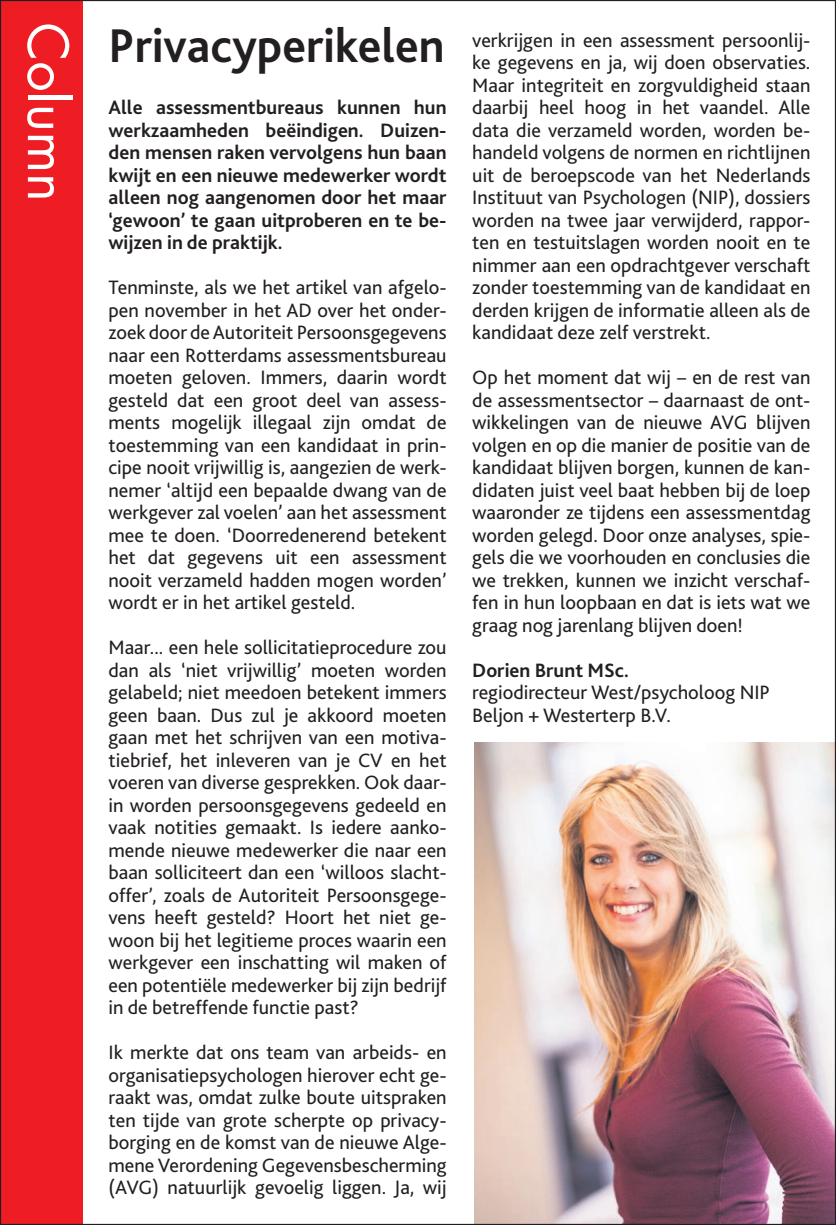
<style>
.page{position:relative;width:836px;height:1225px;background:#fff}
.page>*{position:absolute;margin:0;border:0;box-sizing:border-box;transform-origin:0 0}
.t1{font:54px "Futura";color:#fff}
.t2{font:700 49.5px "Bliss 2";color:#231f20}
.t3{font:20.25px/22.5px "Bliss 2";color:#231f20;text-align:justify}
.t4{font:700 20.25px/22.5px "Bliss 2";color:#231f20;text-align:justify}
</style>
<div class="page">
<img style="left:475px;top:743px;width:359px;height:480px">
<div style="left:0;top:0;width:83px;height:1225px;background:#ee1d23"></div>
<h1 class="t1" style="left:85px;top:23px;width:180px;rotate:90deg">Column</h1>
<h2 class="t2" style="left:108px;top:15px;width:337px">Privacyperikelen</h2>
<p class="t4" style="left:108px;top:96px;width:340px">Alle assessmentbureaus kunnen hun werkzaamheden beëindigen. Duizen&shy;den mensen raken vervolgens hun baan kwijt en een nieuwe medewerker wordt alleen nog aangenomen door het maar ‘gewoon’ te gaan uitproberen en te be&shy;wijzen in de praktijk.</p>
<p class="t3" style="left:108px;top:276px;width:340px">Tenminste, als we het artikel van afgelo&shy;pen november in het AD over het onder&shy;zoek door de Autoriteit Persoonsgegevens naar een Rotterdams assessmentsbureau moeten geloven. Immers, daarin wordt gesteld dat een groot deel van assess&shy;ments mogelijk illegaal zijn omdat de toestemming van een kandidaat in prin&shy;cipe nooit vrijwillig is, aangezien de werk&shy;nemer ‘altijd een bepaalde dwang van de werkgever zal voelen’ aan het assessment mee te doen. ‘Doorredenerend betekent het dat gegevens uit een assessment nooit verzameld hadden mogen worden’ wordt er in het artikel gesteld.</p>
<p class="t3" style="left:108px;top:636px;width:340px">Maar... een hele sollicitatieprocedure zou dan als ‘niet vrijwillig’ moeten worden gelabeld; niet meedoen betekent immers geen baan. Dus zul je akkoord moeten gaan met het schrijven van een motiva&shy;tiebrief, het inleveren van je CV en het voeren van diverse gesprekken. Ook daar&shy;in worden persoonsgegevens gedeeld en vaak notities gemaakt. Is iedere aanko&shy;mende nieuwe medewerker die naar een baan solliciteert dan een ‘willoos slacht&shy;offer’, zoals de Autoriteit Persoonsgege&shy;vens heeft gesteld? Hoort het niet ge&shy;woon bij het legitieme proces waarin een werkgever een inschatting wil maken of een potentiële medewerker bij zijn bedrijf in de betreffende functie past?</p>
<p class="t3" style="left:108px;top:1041px;width:340px">Ik merkte dat ons team van arbeids- en organisatiepsychologen hierover echt ge&shy;raakt was, omdat zulke boute uitspraken ten tijde van grote scherpte op privacy&shy;borging en de komst van de nieuwe Alge&shy;mene Verordening Gegevensbescherming (AVG) natuurlijk gevoelig liggen. Ja, wij</p>
<p class="t3" style="left:472px;top:28px;width:340px">verkrijgen in een assessment persoonlij&shy;ke gegevens en ja, wij doen observaties.<br>Maar integriteit en zorgvuldigheid staan daarbij heel hoog in het vaandel. Alle data die verzameld worden, worden be&shy;handeld volgens de normen en richtlijnen uit de beroepscode van het Nederlands Instituut van Psychologen (NIP), dossiers worden na twee jaar verwijderd, rappor&shy;ten en testuitslagen worden nooit en te nimmer aan een opdrachtgever verschaft zonder toestemming van de kandidaat en derden krijgen de informatie alleen als de kandidaat deze zelf verstrekt.</p>
<p class="t3" style="left:472px;top:365px;width:340px">Op het moment dat wij – en de rest van de assessmentsector – daarnaast de ont&shy;wikkelingen van de nieuwe AVG blijven volgen en op die manier de positie van de kandidaat blijven borgen, kunnen de kan&shy;didaten juist veel baat hebben bij de loep waaronder ze tijdens een assessmentdag worden gelegd. Door onze analyses, spie&shy;gels die we voorhouden en conclusies die we trekken, kunnen we inzicht verschaf&shy;fen in hun loopbaan en dat is iets wat we graag nog jarenlang blijven doen!</p>
<p class="t4" style="left:472px;top:658px;width:158px">Dorien Brunt MSc.</p>
<p class="t3" style="left:472px;top:680px;width:299px">regiodirecteur West/psycholoog NIP<br>Beljon + Westerterp B.V.</p>
</div>
